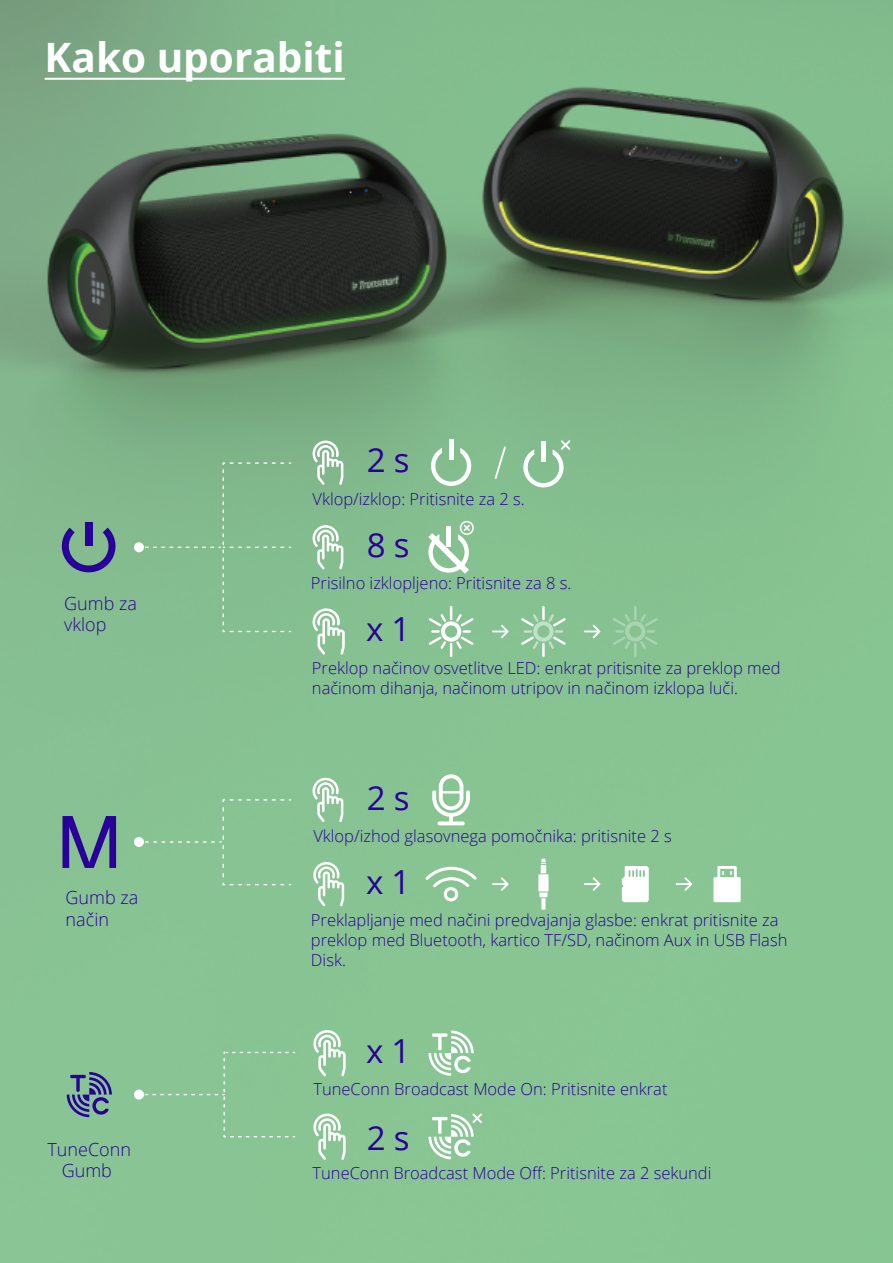
<style>
.page{position:relative;width:893px;height:1263px;background:#fff}
.page>*{position:absolute;margin:0;border:0;box-sizing:border-box;transform-origin:0 0}
.t1{font:700 40.5px "Open Sans";color:#fff}
.t2{font:33px "Open Sans";color:#290098}
.t3{font:300 18px/21.6px "Open Sans";color:#290098}
.t4{font:300 16.5px/19.8px "Open Sans";color:#290098}
</style>
<div class="page">
<img style="left:0;top:0;width:893px;height:1263px">
<hr style="left:45px;top:78px;width:300px;height:2px;background:#fff">
<svg style="left:313px;top:441px;width:30px;height:44px"></svg>
<svg style="left:313px;top:1030px;width:33px;height:46px"></svg>
<svg style="left:313px;top:1113px;width:33px;height:47px"></svg>
<div style="left:134px;top:1089px;width:10px;height:10px;background:#fff;border-radius:50%"></div>
<div style="left:139px;top:1052px;width:156px;height:85px;background:#89c494"></div>
<hr style="left:449px;top:439px;width:4px;height:21px;background:#fff">
<svg style="left:429px;top:448px;width:44px;height:38px"></svg>
<svg style="left:313px;top:525px;width:30px;height:45px"></svg>
<svg style="left:522px;top:440px;width:48px;height:47px"></svg>
<svg style="left:313px;top:608px;width:32px;height:47px"></svg>
<svg style="left:223px;top:462px;width:68px;height:2px"></svg>
<div style="left:134px;top:542px;width:10px;height:10px;background:#fff;border-radius:50%"></div>
<div style="left:139px;top:470px;width:152px;height:162px;background:#83bc8f"></div>
<div style="left:85px;top:522px;width:7px;height:24px;background:#290098"></div>
<svg style="left:60px;top:528px;width:58px;height:44px;background:#647992"></svg>
<svg style="left:429px;top:606px;width:45px;height:51px"></svg>
<hr style="left:542px;top:643px;width:3px;height:14px;background:#fff">
<hr style="left:542px;top:606px;width:3px;height:14px;background:#fff">
<svg style="left:521px;top:614px;width:45px;height:35px;background:#9ecea7"></svg>
<svg style="left:427px;top:521px;width:47px;height:53px"></svg>
<svg style="left:495px;top:446px;width:11px;height:33px"></svg>
<div style="left:134px;top:837px;width:10px;height:10px;background:#fff;border-radius:50%"></div>
<svg style="left:313px;top:778px;width:30px;height:44px"></svg>
<svg style="left:313px;top:862px;width:31px;height:44px"></svg>
<svg style="left:63px;top:816px;width:53px;height:52px;background:#596395"></svg>
<svg style="left:492px;top:625px;width:16px;height:13px"></svg>
<svg style="left:492px;top:877px;width:16px;height:14px"></svg>
<svg style="left:584px;top:877px;width:16px;height:14px"></svg>
<svg style="left:676px;top:877px;width:16px;height:14px"></svg>
<svg style="left:613px;top:606px;width:45px;height:51px;background:#8dc698"></svg>
<svg style="left:584px;top:625px;width:16px;height:13px"></svg>
<div style="left:538px;top:874px;width:10px;height:17px;background:#fff"></div>
<svg style="left:539px;top:892px;width:9px;height:17px"></svg>
<svg style="left:541px;top:858px;width:5px;height:15px"></svg>
<svg style="left:223px;top:799px;width:68px;height:2px"></svg>
<div style="left:146px;top:808px;width:145px;height:77px;background:#87c393"></div>
<svg style="left:622px;top:866px;width:27px;height:36px"></svg>
<svg style="left:713px;top:866px;width:28px;height:36px"></svg>
<svg style="left:425px;top:867px;width:52px;height:34px"></svg>
<svg style="left:432px;top:774px;width:38px;height:51px"></svg>
<svg style="left:67px;top:1072px;width:45px;height:45px;background:#678095"></svg>
<svg style="left:428px;top:1030px;width:46px;height:46px"></svg>
<svg style="left:428px;top:1113px;width:54px;height:46px"></svg>
<h1 class="t1" style="left:45px;top:29px;width:302px">Kako uporabiti</h1>
<h2 class="t2" style="left:367px;top:438px;width:44px">2 s</h2>
<p class="t4" style="left:313px;top:489px;width:214px">Vklop/izklop: Pritisnite za 2 s.</p>
<h2 class="t2" style="left:367px;top:522px;width:44px">8 s</h2>
<p class="t3" style="left:64px;top:592px;width:74px">Gumb za vklop</p>
<p class="t3" style="left:66px;top:886px;width:74px">Gumb za način</p>
<p class="t3" style="left:48px;top:1138px;width:85px;text-align:center">TuneConn<br>Gumb</p>
<p class="t4" style="left:311px;top:573px;width:262px">Prisilno izklopljeno: Pritisnite za 8 s.</p>
<h2 class="t2" style="left:366px;top:607px;width:46px">x 1</h2>
<p class="t4" style="left:312px;top:657px;width:470px">Preklop načinov osvetlitve LED: enkrat pritisnite za preklop med načinom dihanja, načinom utripov in načinom izklopa luči.</p>
<h2 class="t2" style="left:367px;top:775px;width:44px">2 s</h2>
<p class="t4" style="left:313px;top:826px;width:360px">Vklop/izhod glasovnega pomočnika: pritisnite 2 s</p>
<h2 class="t2" style="left:366px;top:859px;width:46px">x 1</h2>
<p class="t4" style="left:311px;top:909px;width:478px">Preklapljanje med načini predvajanja glasbe: enkrat pritisnite za preklop med Bluetooth, kartico TF/SD, načinom Aux in USB Flash<br>Disk.</p>
<h2 class="t2" style="left:366px;top:1028px;width:46px">x 1</h2>
<p class="t4" style="left:313px;top:1078px;width:356px">TuneConn Broadcast Mode On: Pritisnite enkrat</p>
<h2 class="t2" style="left:367px;top:1115px;width:44px">2 s</h2>
<p class="t4" style="left:313px;top:1162px;width:400px">TuneConn Broadcast Mode Off: Pritisnite za 2 sekundi</p>
</div>
